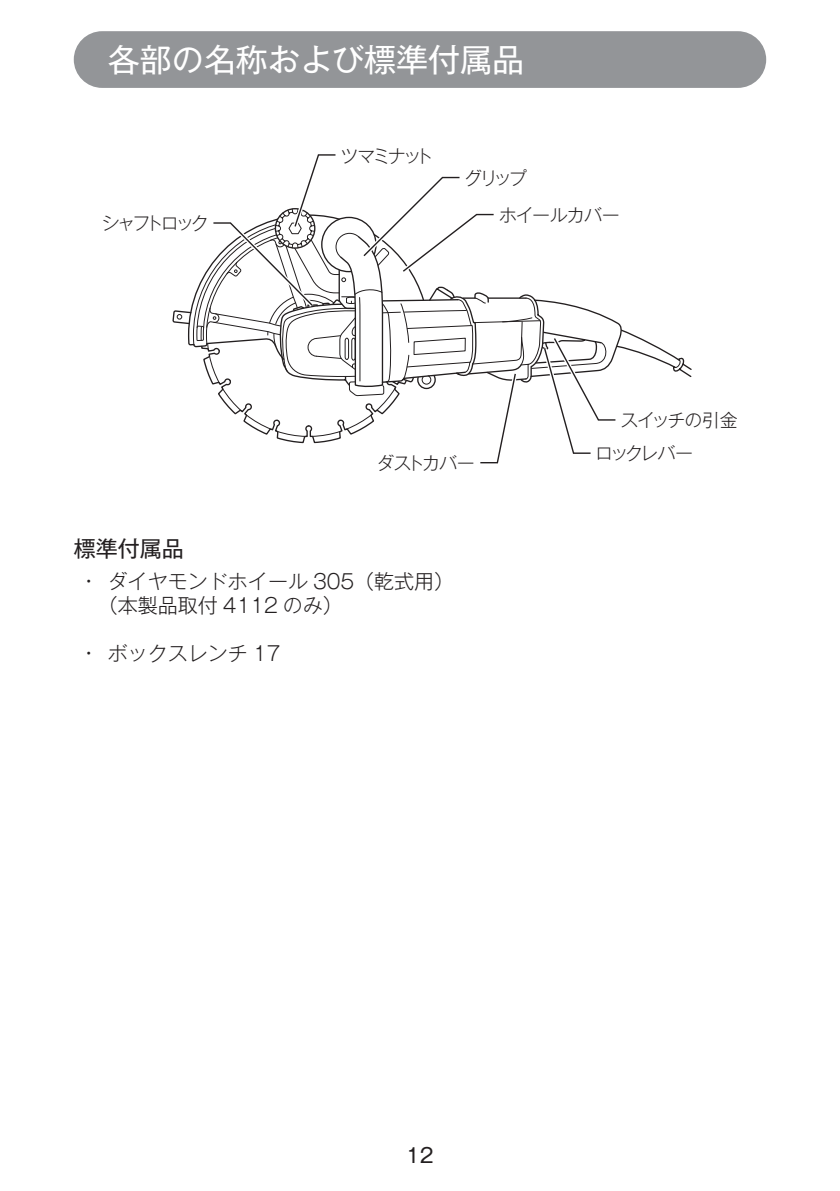
<style>
.page{position:relative;width:840px;height:1191px;background:#fff}
.page>*{position:absolute;margin:0;border:0;box-sizing:border-box;transform-origin:0 0}
.t1{font:32px "Gothic MB101 Pro";color:#fff}
.t2{font:22px "Gothic MB101 Pro";color:#231f20}
.t3{font:300 20px/24px "Gothic MB101 Pro";color:#231f20}
.t4{font:20px "Gothic MB101 Pro";color:#231f20}
.t5{font:18px/33.2px "Gothic MB101 Pro Light 90 msp RKSJ H";letter-spacing:-.045em;color:#231f20}
.t6{font:18px "Gothic MB101 Pro Light 90 msp RKSJ H";letter-spacing:-.13em;color:#231f20}
.t7{font:18px/37px "Gothic MB101 Pro Light 90 msp RKSJ H";letter-spacing:-.05em;color:#231f20}
.t8{font:18px "Gothic MB101 Pro Light 90 msp RKSJ H";letter-spacing:-.16em;color:#231f20}
</style>
<div class="page">
<div style="left:74px;top:31px;width:691px;height:57px;background:#939598;border-radius:28px"></div>
<svg style="left:172px;top:154px;width:520px;height:310px"></svg>
<h1 class="t1" style="left:108px;top:33px;width:418px">各部の名称および標準付属品</h1>
<p class="t8" style="left:101px;top:208px;width:109px">シャフトロック</p>
<p class="t6" style="left:340px;top:141px;width:94px">ツマミナット</p>
<p class="t7" style="left:499px;top:157px;width:122px;text-indent:-35px">グリップ<br>ホイールカバー</p>
<p class="t6" style="left:376px;top:448px;width:100px">ダストカバー</p>
<p class="t5" style="left:595px;top:401px;width:144px;text-indent:25px">スイッチの引金ロックレバー</p>
<p class="t2" style="left:74px;top:531px;width:111px">標準付属品</p>
<p class="t3" style="left:98px;top:567px;width:358px;text-indent:-13px">• ダイヤモンドホイール 305（乾式用）（本製品取付 4112 のみ）</p>
<p class="t3" style="left:85px;top:639px;width:197px">• ボックスレンチ 17</p>
<p class="t4" style="left:406px;top:1139px;width:29px">12</p>
</div>
